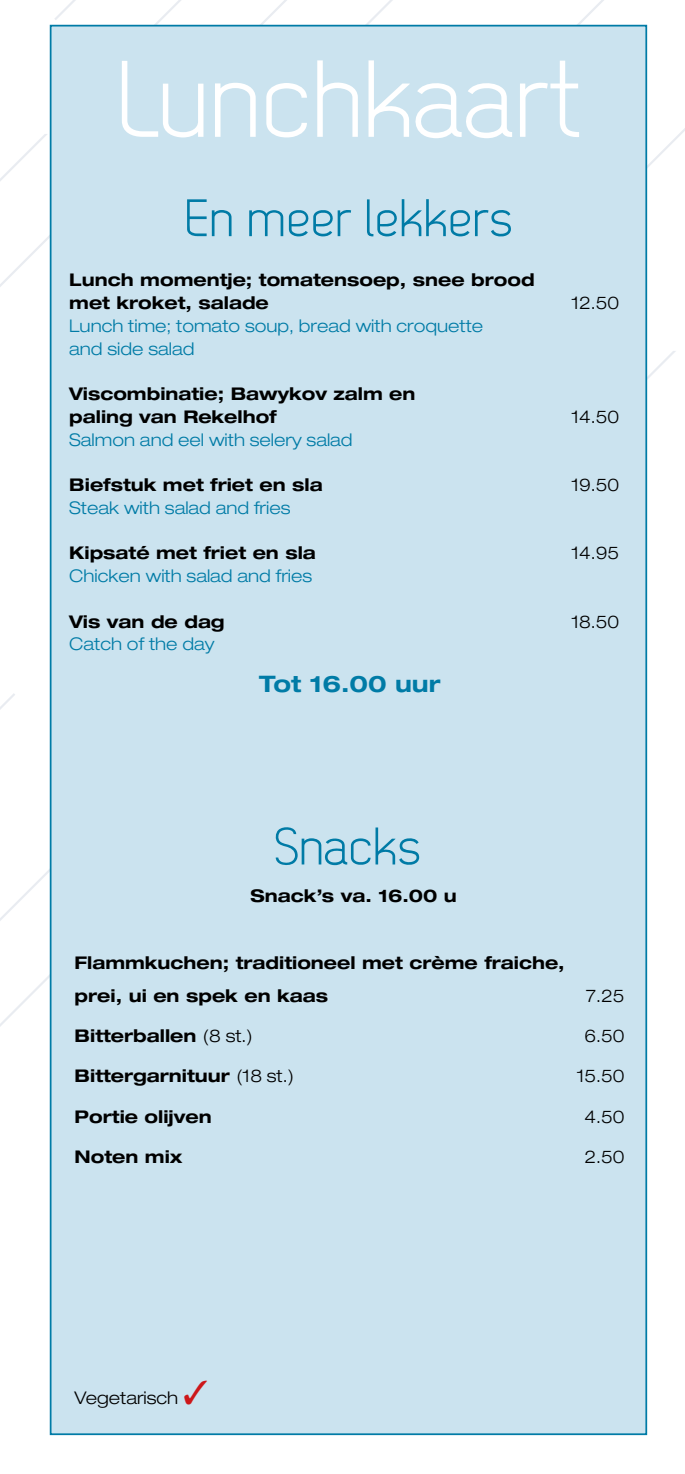
<style>
.page{position:relative;width:685px;height:1474px;background:#fff}
.page>*{position:absolute;margin:0;border:0;box-sizing:border-box;transform-origin:0 0}
.t1{font:108.5px "Dekar";color:#fff}
.t2{font:52.5px "Dekar";color:#007ba6}
.t3{font:700 expanded 22.75px "Helvetica Neue";color:#007ba6}
.t4{font:700 expanded 17.5px/22.8px "Helvetica Neue";color:#000}
.t5{font:300 expanded 17.5px/22.8px "Helvetica Neue";color:#007ba6}
.t6{font:300 expanded 17.5px "Helvetica Neue";color:#000}
.s1{font-weight:300}
.s2{color:#cd171a}
</style>
<div class="page">
<svg style="left:545px;top:0;width:59px;height:25px"></svg>
<svg style="left:0;top:693px;width:15px;height:17px"></svg>
<svg style="left:107px;top:0;width:180px;height:25px"></svg>
<svg style="left:647px;top:128px;width:38px;height:223px"></svg>
<svg style="left:647px;top:351px;width:29px;height:37px"></svg>
<svg style="left:55px;top:0;width:21px;height:20px"></svg>
<svg style="left:0;top:134px;width:50px;height:153px"></svg>
<svg style="left:0;top:832px;width:50px;height:195px"></svg>
<div style="left:50px;top:25px;width:597px;height:1409px;background:#cbe3ef;border:2px solid #007ba6"></div>
<h1 class="t1" style="left:116px;top:46px;width:465px">Lunchkaart</h1>
<h2 class="t2" style="left:184px;top:192px;width:329px">En meer lekkers</h2>
<p class="t4" style="left:69px;top:268px;width:467px">Lunch momentje; tomatensoep, snee brood met kroket, salade</p>
<p class="t5" style="left:69px;top:314px;width:415px">Lunch time; tomato soup, bread with croquette and side salad</p>
<p class="t4" style="left:69px;top:382px;width:348px">Viscombinatie; Bawykov zalm en paling van Rekelhof</p>
<p class="t6" style="left:571px;top:292px;width:49px">12.50</p>
<p class="t6" style="left:571px;top:406px;width:49px">14.50</p>
<p class="t5" style="left:69px;top:428px;width:285px">Salmon and eel with selery salad</p>
<p class="t4" style="left:69px;top:473px;width:255px">Biefstuk met friet en sla</p>
<p class="t6" style="left:571px;top:474px;width:49px">19.50</p>
<p class="t5" style="left:69px;top:496px;width:223px">Steak with salad and fries</p>
<p class="t4" style="left:69px;top:541px;width:248px">Kipsaté met friet en sla</p>
<p class="t6" style="left:571px;top:542px;width:49px">14.95</p>
<p class="t5" style="left:69px;top:564px;width:244px">Chicken with salad and fries</p>
<p class="t4" style="left:69px;top:609px;width:157px">Vis van de dag</p>
<p class="t6" style="left:571px;top:611px;width:49px">18.50</p>
<p class="t5" style="left:69px;top:632px;width:147px">Catch of the day</p>
<h3 class="t3" style="left:259px;top:669px;width:183px">Tot 16.00 uur</h3>
<h2 class="t2" style="left:274px;top:820px;width:148px">Snacks</h2>
<p class="t4" style="left:250px;top:884px;width:208px">Snack’s va. 16.00 u</p>
<p class="t4" style="left:75px;top:945px;width:491px;line-height:33.2px">Flammkuchen; traditioneel met crème fraiche, prei, ui en spek en kaas</p>
<p class="t6" style="left:585px;top:985px;width:40px">7.25</p>
<p class="t4" style="left:75px;top:1024px;width:179px">Bitterballen <span class="s1">(8 st.)</span></p>
<p class="t6" style="left:584px;top:1025px;width:41px">6.50</p>
<p class="t4" style="left:75px;top:1064px;width:221px">Bittergarnituur <span class="s1">(18 st.)</span></p>
<p class="t6" style="left:576px;top:1065px;width:49px">15.50</p>
<p class="t4" style="left:75px;top:1104px;width:139px">Portie olijven</p>
<p class="t6" style="left:584px;top:1106px;width:41px">4.50</p>
<p class="t4" style="left:75px;top:1144px;width:109px">Noten mix</p>
<p class="t6" style="left:584px;top:1146px;width:41px">2.50</p>
<p class="t6" style="left:75px;top:1387px;width:135px">Vegetarisch <span class="s2">✓</span></p>
</div>
